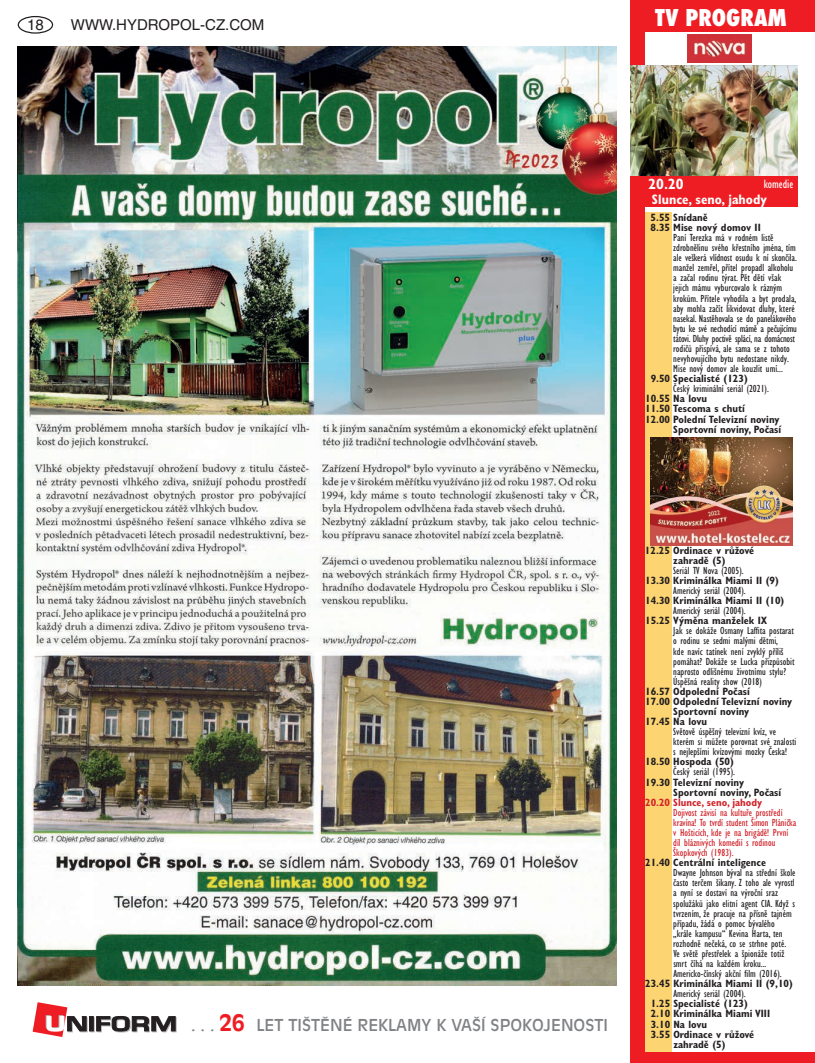
<style>
.page{position:relative;width:815px;height:1063px;background:#fff}
.page>*{position:absolute;margin:0;border:0;box-sizing:border-box;transform-origin:0 0}
.t1{font:800 condensed 22.5px "Futura";color:#fff}
.t2{font:16.25px "Antique Olive CE";color:#808285}
.t3{font:15px "Helvetica CE";color:#231f20}
.t4{font:700 condensed 15px "Gill Sans CE";color:#fff}
.t5{font:700 condensed 13.75px "Gill Sans CE";color:#fff}
.t6{font:condensed 12.5px "Gill Sans CE";color:#fff}
.t7{font:condensed 10.62px/10.1px "Gill Sans CE";color:#231f20}
.t8{font:700 condensed 10.62px/10.1px "Gill Sans CE";color:#231f20}
.t9{font:condensed 10.62px/10.1px "Gill Sans CE";color:#d1232a}
.t10{font:700 condensed 10.62px "Gill Sans CE";color:#d1232a}
.s1{font-weight:700;font-size:22.5px;color:#ee1d23}
</style>
<div class="page">
<div style="left:18px;top:16px;width:35px;height:18px;border:1px solid #231f20;border-radius:50%"></div>
<svg style="left:90px;top:1017px;width:5px;height:15px"></svg>
<svg style="left:89px;top:1016px;width:5px;height:15px"></svg>
<svg style="left:96px;top:1016px;width:81px;height:16px"></svg>
<svg style="left:33px;top:1002px;width:55px;height:35px"></svg>
<div style="left:631px;top:0;width:184px;height:32px;background:#ee1d23"></div>
<div style="left:631px;top:175px;width:166px;height:32px;background:#ee1d23"></div>
<img style="left:687px;top:34px;width:64px;height:29px">
<div style="left:631px;top:0;width:14px;height:1063px;background:#ee1d23"></div>
<div style="left:631px;top:1052px;width:184px;height:11px;background:#ee1d23"></div>
<div style="left:645px;top:213px;width:26px;height:839px;background:#fdd472"></div>
<img style="left:631px;top:66px;width:166px;height:109px">
<img style="left:18px;top:46px;width:599px;height:939px">
<img style="left:650px;top:437px;width:142px;height:108px">
<h3 class="t3" style="left:27px;top:16px;width:18px">18</h3>
<h3 class="t3" style="left:71px;top:16px;width:195px">WWW.HYDROPOL-CZ.COM</h3>
<h1 class="t1" style="left:655px;top:2px;width:133px">TV PROGRAM</h1>
<h3 class="t4" style="left:648px;top:175px;width:37px">20.20</h3>
<p class="t5" style="left:652px;top:191px;width:117px">Slunce, seno, jahody</p>
<p class="t6" style="left:764px;top:176px;width:31px">komedie</p>
<p class="t8" style="left:651px;top:212px;width:112px">5.55 Snídaně<br>8.35 Mise nový domov II</p>
<p class="t7" style="left:673px;top:232px;width:125px">Paní Terezka má v rodném listě zdrobnělinu svého křestního jména, tím ale veškerá vlídnost osudu k ní skončila. manžel zemřel, přítel propadl alkoholu a začal rodinu týrat. Pět dětí však jejich mámu vyburcovalo k rázným krokům. Přítele vyhodila a byt prodala, aby mohla začít likvidovat dluhy, které nasekal. Nastěhovala se do panelákového bytu ke své nechodící mámě a pečujícímu tátovi. Dluhy poctivě splácí, na domácnost rodičů přispívá, ale sama se z tohoto nevyhovujícího bytu nedostane nikdy.<br>Mise nový domov ale kouzlit umí...</p>
<p class="t8" style="left:651px;top:374px;width:99px">9.50 Specialisté (123)</p>
<p class="t7" style="left:673px;top:384px;width:97px">Český kriminální seriál (2021).</p>
<p class="t8" style="left:645px;top:394px;width:63px">10.55 Na lovu</p>
<p class="t8" style="left:645px;top:404px;width:101px">11.50 Tescoma s chutí</p>
<p class="t8" style="left:645px;top:414px;width:136px">12.00 Polední Televizní noviny</p>
<p class="t8" style="left:673px;top:424px;width:109px">Sportovní noviny, Počasí</p>
<h2 class="t2" style="left:191px;top:1016px;width:418px">. . . <span class="s1">26</span> LET TIŠTĚNÉ REKLAMY K VAŠÍ SPOKOJENOSTI</h2>
<p class="t8" style="left:645px;top:545px;width:111px;text-align:center">12.25 Ordinace v růžové zahradě (5)</p>
<p class="t7" style="left:673px;top:565px;width:72px">Seriál TV Nova (2005).</p>
<p class="t8" style="left:645px;top:575px;width:135px">13.30 Kriminálka Miami II (9)</p>
<p class="t7" style="left:673px;top:585px;width:74px">Americký seriál (2004).</p>
<p class="t8" style="left:645px;top:595px;width:141px">14.30 Kriminálka Miami II (10)</p>
<p class="t7" style="left:673px;top:606px;width:74px">Americký seriál (2004).</p>
<p class="t8" style="left:645px;top:616px;width:124px">15.25 Výměna manželek IX</p>
<p class="t7" style="left:673px;top:626px;width:123px">Jak se dokáže Osmany Laffita postarat o rodinu se sedmi malými dětmi,<br>kde navíc tatínek není zvyklý příliš pomáhat? Dokáže se Lucka přizpůsobit naprosto odlišnému životnímu stylu?<br>Úspěšná reality show (2018)</p>
<p class="t8" style="left:645px;top:686px;width:106px">16.57 Odpolední Počasí</p>
<p class="t8" style="left:645px;top:696px;width:149px">17.00 Odpolední Televizní noviny</p>
<p class="t8" style="left:673px;top:706px;width:78px">Sportovní noviny</p>
<p class="t8" style="left:645px;top:716px;width:63px">17.45 Na lovu</p>
<p class="t7" style="left:673px;top:727px;width:125px">Světově úspěšný televizní kvíz, ve kterém si můžete porovnat své znalosti s nejlepšími kvízovými mozky Česka!</p>
<p class="t8" style="left:645px;top:757px;width:90px">18.50 Hospoda (50)</p>
<p class="t7" style="left:673px;top:767px;width:63px">Český seriál (1995).</p>
<p class="t8" style="left:673px;top:777px;width:109px;text-indent:-28px">19.30 Televizní noviny<br>Sportovní noviny, Počasí</p>
<p class="t10" style="left:645px;top:796px;width:119px">20.20 Slunce, seno, jahody</p>
<p class="t9" style="left:673px;top:807px;width:125px">Dojivost závisí na kultuře prostředí kravína! To tvrdí student Šimon Plánička v Hošticích, kde je na brigádě! První díl bláznivých komedií s rodinou Škopkových (1983).</p>
<p class="t8" style="left:645px;top:858px;width:122px">21.40 Centrální inteligence</p>
<p class="t7" style="left:673px;top:868px;width:124px">Dwayne Johnson býval na střední škole často terčem šikany. Z toho ale vyrostl a nyní se dostaví na výroční sraz spolužáků jako elitní agent CIA. Když s tvrzením, že pracuje na přísně tajném případu, žádá o pomoc bývalého „krále kampusu“ Kevina Harta, ten rozhodně nečeká, co se strhne poté.<br>Ve světě přestřelek a špionáže totiž smrt číhá na každém kroku...<br>Americko-čínský akční film (2016).</p>
<p class="t8" style="left:645px;top:979px;width:149px">23.45 Kriminálka Miami II (9,10)</p>
<p class="t7" style="left:673px;top:989px;width:74px">Americký seriál (2004).</p>
<p class="t8" style="left:651px;top:999px;width:99px">1.25 Specialisté (123)</p>
<p class="t8" style="left:651px;top:1009px;width:121px">2.10 Kriminálka Miami VIII</p>
<p class="t8" style="left:651px;top:1019px;width:58px">3.10 Na lovu</p>
<p class="t8" style="left:651px;top:1029px;width:105px">3.55 Ordinace v růžové</p>
<p class="t8" style="left:673px;top:1039px;width:54px">zahradě (5)</p>
</div>
